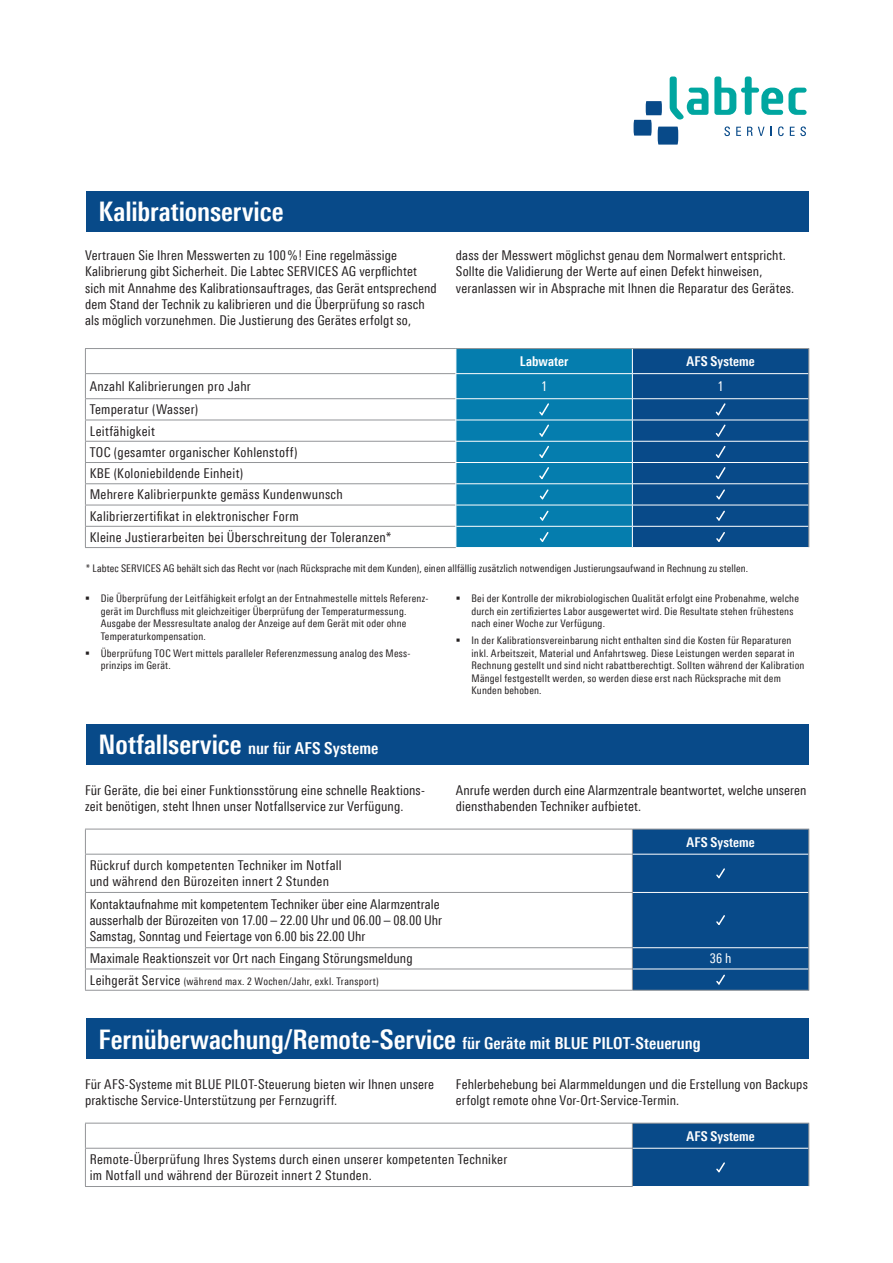
<style>
.page{position:relative;width:893px;height:1263px;background:#fff}
.page>*{position:absolute;margin:0;border:0;box-sizing:border-box;transform-origin:0 0}
.t1{font:700 27px "Linotype Univers 620 Cn";letter-spacing:-.005em;color:#fff}
.t2{font:700 16.5px "Linotype Univers 620 Cn";letter-spacing:.005em;color:#fff}
.t3{font:13.5px/16.2px "Linotype Univers 420 Cn";letter-spacing:.015em;color:#231f20}
.t4{font:700 13.5px "Linotype Univers 620 Cn";letter-spacing:.01em;color:#fff}
.t5{font:13.5px "Linotype Univers 420 Cn";color:#fff}
.t6{font:10.5px/12.6px "Linotype Univers 420 Cn";letter-spacing:.02em;color:#231f20}
.s1{font-size:27px}
.s2{font-size:13.5px}
</style>
<div class="page">
<svg style="left:634px;top:77px;width:74px;height:68px"></svg>
<svg style="left:714px;top:77px;width:93px;height:38px"></svg>
<svg style="left:724px;top:126px;width:6px;height:10px"></svg>
<svg style="left:736px;top:127px;width:5px;height:9px"></svg>
<svg style="left:747px;top:127px;width:17px;height:9px"></svg>
<svg style="left:778px;top:126px;width:6px;height:10px"></svg>
<svg style="left:790px;top:126px;width:16px;height:10px"></svg>
<div style="left:86px;top:191px;width:723px;height:41px;background:#084a89"></div>
<div style="left:86px;top:724px;width:723px;height:41px;background:#084a89"></div>
<hr style="left:85px;top:348px;width:371px;height:1px;background:#939598">
<hr style="left:85px;top:373px;width:371px;height:1px;background:#939598">
<hr style="left:85px;top:398px;width:371px;height:1px;background:#939598">
<hr style="left:85px;top:420px;width:371px;height:1px;background:#939598">
<hr style="left:85px;top:441px;width:371px;height:1px;background:#939598">
<hr style="left:85px;top:462px;width:371px;height:1px;background:#939598">
<hr style="left:85px;top:483px;width:371px;height:1px;background:#939598">
<hr style="left:85px;top:505px;width:371px;height:1px;background:#939598">
<hr style="left:85px;top:526px;width:371px;height:1px;background:#939598">
<svg style="left:85px;top:349px;width:1px;height:198px"></svg>
<hr style="left:85px;top:547px;width:371px;height:1px;background:#939598">
<hr style="left:456px;top:348px;width:176px;height:1px;background:#939598">
<hr style="left:632px;top:348px;width:177px;height:1px;background:#939598">
<svg style="left:456px;top:349px;width:353px;height:198px;background:#136ba0"></svg>
<hr style="left:85px;top:829px;width:547px;height:1px;background:#939598">
<svg style="left:85px;top:829px;width:1px;height:25px"></svg>
<hr style="left:85px;top:854px;width:548px;height:1px;background:#939598">
<hr style="left:85px;top:854px;width:1px;height:38px;background:#939598">
<hr style="left:85px;top:892px;width:548px;height:1px;background:#939598">
<hr style="left:85px;top:893px;width:1px;height:54px;background:#939598">
<hr style="left:85px;top:947px;width:548px;height:1px;background:#939598">
<hr style="left:85px;top:968px;width:548px;height:1px;background:#939598">
<svg style="left:85px;top:948px;width:1px;height:42px"></svg>
<hr style="left:85px;top:990px;width:547px;height:1px;background:#939598">
<hr style="left:632px;top:990px;width:177px;height:1px;background:#939598">
<svg style="left:632px;top:829px;width:177px;height:161px;background:#104f8c"></svg>
<div style="left:86px;top:1018px;width:723px;height:41px;background:#084a89"></div>
<hr style="left:85px;top:1123px;width:547px;height:1px;background:#939598">
<svg style="left:85px;top:1123px;width:1px;height:25px"></svg>
<hr style="left:85px;top:1148px;width:548px;height:1px;background:#939598">
<hr style="left:85px;top:1148px;width:1px;height:38px;background:#939598">
<hr style="left:85px;top:1186px;width:548px;height:1px;background:#939598">
<div style="left:632px;top:1123px;width:177px;height:63px;background:#084a89"></div>
<h1 class="t1" style="left:99px;top:196px;width:186px">Kalibrationservice</h1>
<p class="t3" style="left:85px;top:247px;width:353px">Vertrauen Sie Ihren Messwerten zu 100%! Eine regelmässige Kalibrierung gibt Sicherheit. Die Labtec SERVICES AG verpflichtet sich mit Annahme des Kalibrationsauftrages, das Gerät entsprechend dem Stand der Technik zu kalibrieren und die Überprüfung so rasch als möglich vorzunehmen. Die Justierung des Gerätes erfolgt so,</p>
<p class="t3" style="left:456px;top:247px;width:340px">dass der Messwert möglichst genau dem Normalwert entspricht.<br>Sollte die Validierung der Werte auf einen Defekt hinweisen, veranlassen wir in Absprache mit Ihnen die Reparatur des Gerätes.</p>
<p class="t4" style="left:520px;top:353px;width:50px">Labwater</p>
<p class="t4" style="left:687px;top:353px;width:70px">AFS Systeme</p>
<p class="t3" style="left:90px;top:378px;width:163px">Anzahl Kalibrierungen pro Jahr</p>
<p class="t5" style="left:541px;top:378px;width:8px">1</p>
<p class="t5" style="left:718px;top:378px;width:8px">1</p>
<p class="t3" style="left:90px;top:399px;width:303px;line-height:21.3px">Temperatur (Wasser)<br>Leitfähigkeit<br>TOC (gesamter organischer Kohlenstoff)<br>KBE (Koloniebildende Einheit)<br>Mehrere Kalibrierpunkte gemäss Kundenwunsch Kalibrierzertifikat in elektronischer Form<br>Kleine Justierarbeiten bei Überschreitung der Toleranzen*</p>
<p class="t6" style="left:86px;top:562px;width:664px">* Labtec SERVICES AG behält sich das Recht vor (nach Rücksprache mit dem Kunden), einen allfällig zusätzlich notwendigen Justierungsaufwand in Rechnung zu stellen.</p>
<p class="t6" style="left:101px;top:592px;width:329px">Die Überprüfung der Leitfähigkeit erfolgt an der Entnahmestelle mittels Referenz&shy;gerät im Durchfluss mit gleichzeitiger Überprüfung der Temperaturmessung.<br>Ausgabe der Messresultate analog der Anzeige auf dem Gerät mit oder ohne Temperaturkompensation.</p>
<p class="t6" style="left:101px;top:646px;width:311px">Überprüfung TOC Wert mittels paralleler Referenzmessung analog des Mess&shy;prinzips im Gerät.</p>
<p class="t2" style="left:99px;top:739px;width:281px"><span class="s1">Notfallservice</span> nur für AFS Systeme</p>
<p class="t6" style="left:471px;top:592px;width:329px">Bei der Kontrolle der mikrobiologischen Qualität erfolgt eine Probenahme, welche durch ein zertifiziertes Labor ausgewertet wird. Die Resultate stehen frühestens nach einer Woche zur Verfügung.</p>
<p class="t6" style="left:471px;top:634px;width:334px">In der Kalibrationsvereinbarung nicht enthalten sind die Kosten für Reparaturen inkl. Arbeitszeit, Material und Anfahrtsweg. Diese Leistungen werden separat in Rechnung gestellt und sind nicht rabattberechtigt. Sollten während der Kalibration Mängel festgestellt werden, so werden diese erst nach Rücksprache mit dem Kunden behoben.</p>
<p class="t3" style="left:85px;top:782px;width:341px">Für Geräte, die bei einer Funktionsstörung eine schnelle Reaktions&shy;zeit benötigen, steht Ihnen unser Notfallservice zur Verfügung.</p>
<p class="t3" style="left:456px;top:782px;width:352px">Anrufe werden durch eine Alarmzentrale beantwortet, welche unseren diensthabenden Techniker aufbietet.</p>
<p class="t4" style="left:687px;top:834px;width:70px">AFS Systeme</p>
<p class="t3" style="left:90px;top:857px;width:254px">Rückruf durch kompetenten Techniker im Notfall und während den Bürozeiten innert 2 Stunden</p>
<p class="t3" style="left:90px;top:896px;width:354px">Kontaktaufnahme mit kompetentem Techniker über eine Alarmzentrale ausserhalb der Bürozeiten von 17.00 – 22.00 Uhr und 06.00 – 08.00 Uhr<br>Samstag, Sonntag und Feiertage von 6.00 bis 22.00 Uhr</p>
<p class="t3" style="left:90px;top:950px;width:325px">Maximale Reaktionszeit vor Ort nach Eingang Störungsmeldung</p>
<p class="t5" style="left:710px;top:950px;width:23px">36 h</p>
<p class="t6" style="left:90px;top:974px;width:290px"><span class="s2">Leihgerät Service</span> (während max. 2 Wochen/Jahr, exkl. Transport)</p>
<p class="t2" style="left:99px;top:1033px;width:604px"><span class="s1">Fernüberwachung/Remote-Service</span> für Geräte mit BLUE PILOT-Steuerung</p>
<p class="t3" style="left:85px;top:1076px;width:351px">Für AFS-Systeme mit BLUE PILOT-Steuerung bieten wir Ihnen unsere praktische Service-Unterstützung per Fernzugriff.</p>
<p class="t3" style="left:456px;top:1076px;width:354px">Fehlerbehebung bei Alarmmeldungen und die Erstellung von Backups erfolgt remote ohne Vor-Ort-Service-Termin.</p>
<p class="t4" style="left:687px;top:1128px;width:70px">AFS Systeme</p>
<p class="t3" style="left:90px;top:1151px;width:419px">Remote-Überprüfung Ihres Systems durch einen unserer kompetenten Techniker im Notfall und während der Bürozeit innert 2 Stunden.</p>
</div>
